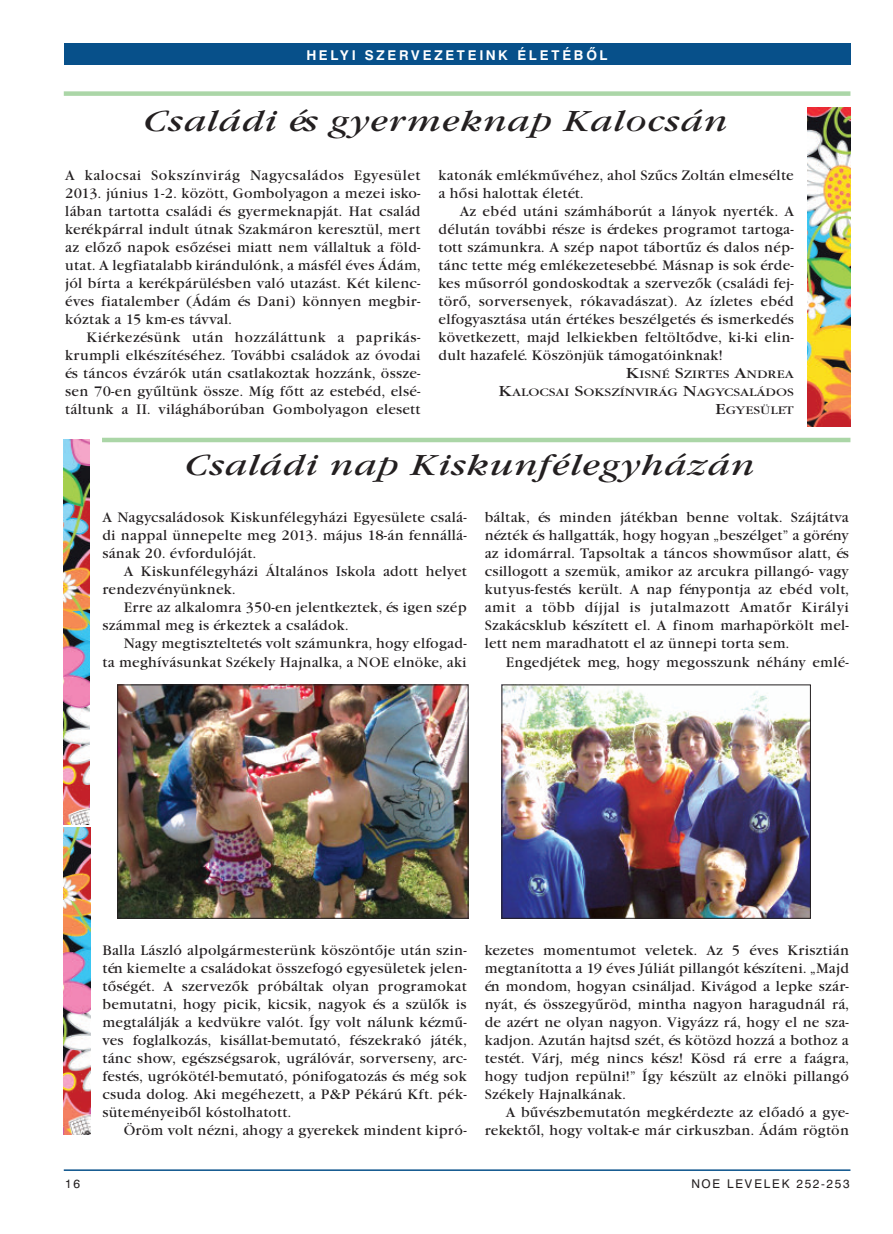
<style>
.page{position:relative;width:893px;height:1234px;background:#fff}
.page>*{position:absolute;margin:0;border:0;box-sizing:border-box;transform-origin:0 0}
.t1{font:italic 30px "Garamond.PFL";letter-spacing:.03em;color:#231f20;scale:1.2 1}
.t2{font:14.25px/18px "Garamond.PFL";letter-spacing:.02em;color:#231f20;text-align:justify}
.t3{font:700 13.5px "Swiss 721.PFL";letter-spacing:.21em;color:#fff}
.t4{font:12px "Swiss 721.PFL";letter-spacing:.135em;color:#231f20}
.t5{font:11.25px/18px "Garamond.PFL";color:#231f20;text-align:right;scale:1.2 1}
.s1{font-size:15px}
</style>
<div class="page">
<hr style="left:64px;top:1169px;width:786px;height:1px;background:#07508a">
<div style="left:64px;top:43px;width:786px;height:22px;background:#07508a"></div>
<img style="left:119px;top:686px;width:347px;height:230px">
<div style="left:117px;top:684px;width:351px;height:234px;border:1px solid #231f20"></div>
<img style="left:503px;top:686px;width:306px;height:230px">
<div style="left:501px;top:684px;width:310px;height:234px;border:1px solid #231f20"></div>
<img style="left:808px;top:107px;width:42px;height:319px">
<div style="left:64px;top:91px;width:786px;height:5px;background:#abd6a7"></div>
<div style="left:102px;top:437px;width:748px;height:5px;background:#abd6a7"></div>
<img style="left:64px;top:439px;width:25px;height:385px">
<img style="left:64px;top:827px;width:26px;height:307px">
<p class="t3" style="left:306px;top:46px;width:302px">HELYI SZERVEZETEINK ÉLETÉBŐL</p>
<h1 class="t1" style="left:144px;top:103px;width:488px">Családi és gyermeknap Kalocsán</h1>
<p class="t2" style="left:65px;top:166px;width:357px">A kalocsai Sokszínvirág Nagycsaládos Egyesület 2013. június 1-2. között, Gombolyagon a mezei isko&shy;lában tartotta családi és gyermeknapját. Hat család kerékpárral indult útnak Szakmáron keresztül, mert az előző napok esőzései miatt nem vállaltuk a föld&shy;utat. A legfiatalabb kirándulónk, a másfél éves Ádám, jól bírta a kerékpárülésben való utazást. Két kilenc&shy;éves fiatalember (Ádám és Dani) könnyen megbir&shy;kóztak a 15 km-es távval.</p>
<p class="t2" style="left:65px;top:328px;width:357px;text-indent:21px">Kiérkezésünk után hozzáláttunk a paprikás&shy;krumpli elkészítéséhez. További családok az óvodai és táncos évzárók után csatlakoztak hozzánk, össze&shy;sen 70-en gyűltünk össze. Míg főtt az estebéd, elsé&shy;táltunk a II. világháborúban Gombolyagon elesett</p>
<p class="t2" style="left:439px;top:166px;width:357px">katonák emlékművéhez, ahol Szűcs Zoltán elmesélte a hősi halottak életét.</p>
<p class="t2" style="left:439px;top:202px;width:357px;text-indent:21px">Az ebéd utáni számháborút a lányok nyerték. A délután további része is érdekes programot tartoga&shy;tott számunkra. A szép napot tábortűz és dalos nép&shy;tánc tette még emlékezetesebbé. Másnap is sok érde&shy;kes műsorról gondoskodtak a szervezők (családi fej&shy;törő, sorversenyek, rókavadászat). Az ízletes ebéd elfogyasztása után értékes beszélgetés és ismerkedés következett, majd lelkiekben feltöltődve, ki-ki elin&shy;dult hazafelé. Köszönjük támogatóinknak!</p>
<p class="t5" style="left:498px;top:365px;width:248px"><span class="s1">K</span>ISNÉ <span class="s1">S</span>ZIRTES <span class="s1">A</span>NDREA<br><span class="s1">K</span>ALOCSAI <span class="s1">S</span>OKSZÍNVIRÁG <span class="s1">N</span>AGYCSALÁDOS<br><span class="s1">E</span>GYESÜLET</p>
<h1 class="t1" style="left:185px;top:447px;width:476px">Családi nap Kiskunfélegyházán</h1>
<p class="t2" style="left:102px;top:508px;width:366px">A Nagycsaládosok Kiskunfélegyházi Egyesülete csalá&shy;di nappal ünnepelte meg 2013. május 18-án fennállá&shy;sának 20. évfordulóját.</p>
<p class="t2" style="left:102px;top:562px;width:366px;text-indent:21px">A Kiskunfélegyházi Általános Iskola adott helyet rendezvényünknek.</p>
<p class="t2" style="left:102px;top:598px;width:366px;text-indent:21px">Erre az alkalomra 350-en jelentkeztek, és igen szép számmal meg is érkeztek a családok.</p>
<p class="t2" style="left:102px;top:634px;width:366px;text-align:right">Nagy megtiszteltetés volt számunkra, hogy elfogad-<br>ta meghívásunkat Székely Hajnalka, a NOE elnöke, aki</p>
<p class="t2" style="left:485px;top:508px;width:366px">báltak, és minden játékban benne voltak. Szájtátva nézték és hallgatták, hogy hogyan „beszélget” a görény az idomárral. Tapsoltak a táncos showműsor alatt, és csillogott a szemük, amikor az arcukra pillangó- vagy kutyus-festés került. A nap fénypontja az ebéd volt, amit a több díjjal is jutalmazott Amatőr Királyi Szakácsklub készített el. A finom marhapörkölt mel&shy;lett nem maradhatott el az ünnepi torta sem.</p>
<p class="t2" style="left:506px;top:652px;width:344px">Engedjétek meg, hogy megosszunk néhány emlé-</p>
<p class="t2" style="left:102px;top:940px;width:366px">Balla László alpolgármesterünk köszöntője után szin&shy;tén kiemelte a családokat összefogó egyesületek jelen&shy;tőségét. A szervezők próbáltak olyan programokat bemutatni, hogy picik, kicsik, nagyok és a szülők is megtalálják a kedvükre valót. Így volt nálunk kézmű&shy;ves foglalkozás, kisállat-bemutató, fészekrakó játék, tánc show, egészségsarok, ugrálóvár, sorverseny, arc&shy;festés, ugrókötél-bemutató, pónifogatozás és még sok csuda dolog. Aki megéhezett, a P&amp;P Pékárú Kft. pék&shy;süteményeiből kóstolhatott.</p>
<p class="t2" style="left:124px;top:1120px;width:344px">Öröm volt nézni, ahogy a gyerekek mindent kipró-</p>
<p class="t2" style="left:485px;top:940px;width:366px">kezetes momentumot veletek. Az 5 éves Krisztián megtanította a 19 éves Júliát pillangót készíteni. „Majd én mondom, hogyan csináljad. Kivágod a lepke szár&shy;nyát, és összegyűröd, mintha nagyon haragudnál rá, de azért ne olyan nagyon. Vigyázz rá, hogy el ne sza&shy;kadjon. Azután hajtsd szét, és kötözd hozzá a bothoz a testét. Várj, még nincs kész! Kösd rá erre a faágra, hogy tudjon repülni!” Így készült az elnöki pillangó Székely Hajnalkának.</p>
<p class="t2" style="left:485px;top:1102px;width:366px;text-align:right">A bűvészbemutatón megkérdezte az előadó a gye&shy;rekektől, hogy voltak-e már cirkuszban. Ádám rögtön</p>
<p class="t4" style="left:65px;top:1175px;width:16px">16</p>
<p class="t4" style="left:691px;top:1175px;width:160px">NOE LEVELEK 252-253</p>
</div>
